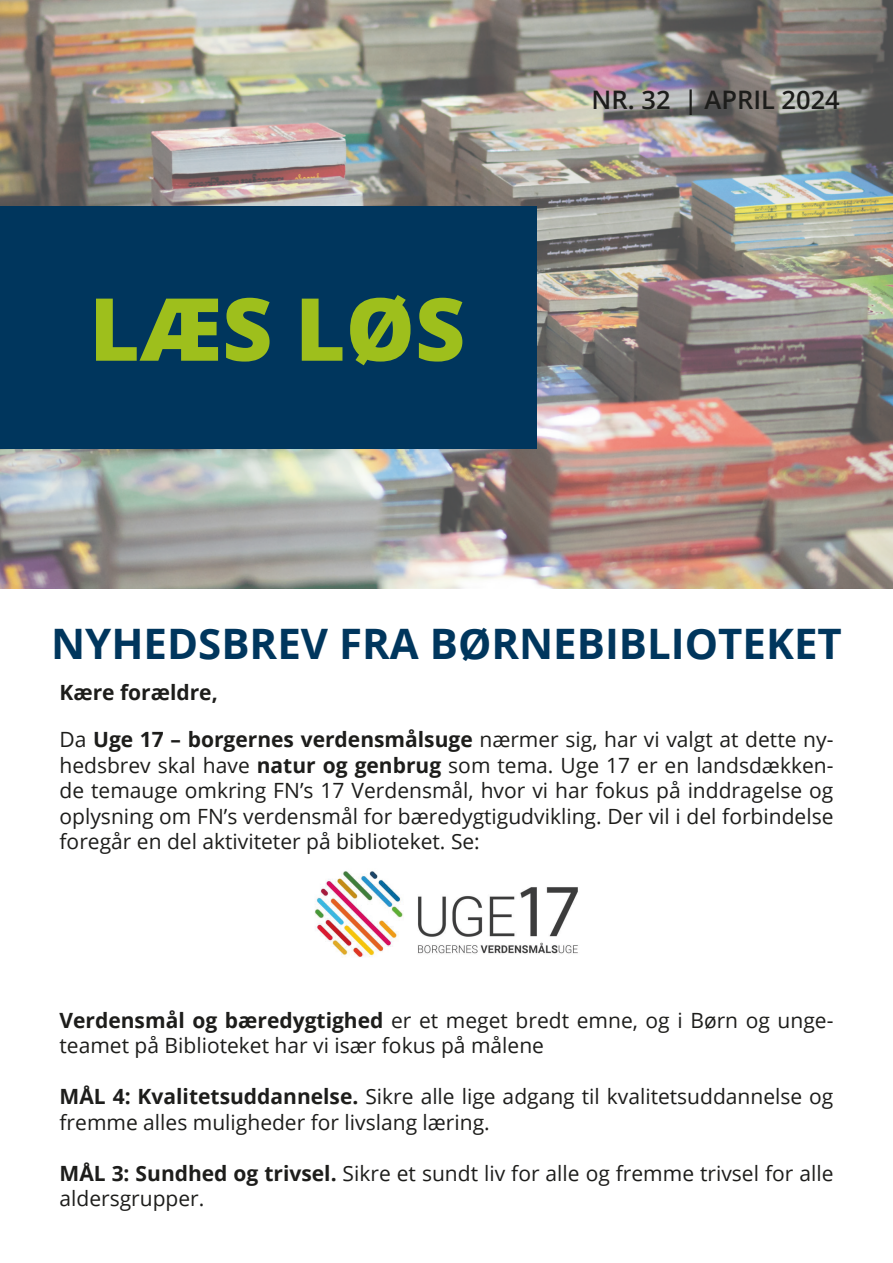
<style>
.page{position:relative;width:893px;height:1263px;background:#fff}
.page>*{position:absolute;margin:0;border:0;box-sizing:border-box;transform-origin:0 0}
.t1{font:800 87px "Open Sans";color:#9ebf1c}
.t2{font:700 42px "Open Sans";color:#00365d}
.t3{font:600 25.5px "Open Sans";color:#1d1d1b}
.t4{font:21px/25.5px "Open Sans";color:#1d1d1b}
.t5{font:700 21px "Open Sans";color:#1d1d1b}
.s1{font-weight:700}
</style>
<div class="page">
<img style="left:0;top:0;width:893px;height:589px">
<div style="left:0;top:206px;width:537px;height:243px;background:#00365d"></div>
<img style="left:315px;top:871px;width:263px;height:87px">
<p class="t1" style="left:89px;top:263px;width:377px">LÆS LØS</p>
<p class="t3" style="left:592px;top:82px;width:250px">NR. 32 | APRIL 2024</p>
<p class="t2" style="left:51px;top:614px;width:792px">NYHEDSBREV FRA BØRNEBIBLIOTEKET</p>
<p class="t5" style="left:60px;top:677px;width:160px">Kære forældre,</p>
<p class="t4" style="left:60px;top:726px;width:775px;text-align:justify">Da <span class="s1">Uge 17 – borgernes verdensmålsuge</span> nærmer sig, har vi valgt at dette ny&shy;hedsbrev skal have <span class="s1">natur og genbrug</span> som tema. Uge 17 er en landsdækken&shy;de temauge omkring FN’s 17 Verdensmål, hvor vi har fokus på inddragelse og oplysning om FN’s verdensmål for bæredygtigudvikling. Der vil i del forbindelse foregår en del aktiviteter på biblioteket. Se:</p>
<p class="t4" style="left:60px;top:1007px;width:775px"><span class="s1">Verdensmål og bæredygtighed</span> er et meget bredt emne, og i Børn og unge&shy;teamet på Biblioteket har vi især fokus på målene</p>
<p class="t4" style="left:60px;top:1083px;width:775px"><span class="s1">MÅL 4: Kvalitetsuddannelse.</span> Sikre alle lige adgang til kvalitetsuddannelse og fremme alles muligheder for livslang læring.</p>
<p class="t4" style="left:60px;top:1160px;width:775px"><span class="s1">MÅL 3: Sundhed og trivsel.</span> Sikre et sundt liv for alle og fremme trivsel for alle aldersgrupper.</p>
</div>
